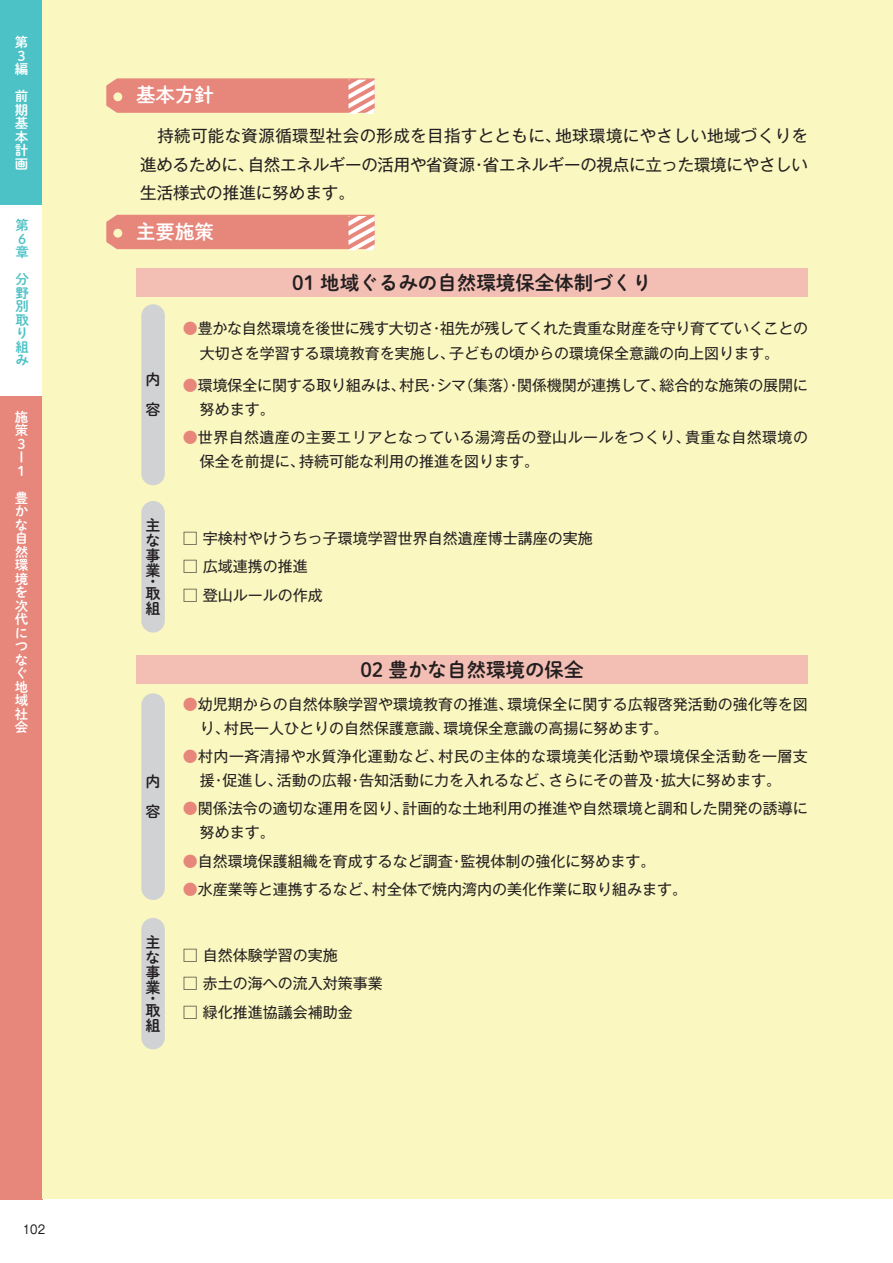
<style>
.page{position:relative;width:893px;height:1263px;background:#fff}
.page>*{position:absolute;margin:0;border:0;box-sizing:border-box;transform-origin:0 0}
.t1{font:19.5px "DNP Shuei M Go Std B";color:#231f20}
.t2{font:19.5px "DNP Shuei M Go Std B";color:#fff}
.t3{font:16.5px/28.5px "Gothic MB101 Pr 6 N";letter-spacing:-.015em;color:#231f20;text-align:justify}
.t4{font:15px/24px "Gothic MB101 Pr 6 N";color:#231f20}
.t5{font:15px/24px "Gothic MB101 Pr 6 N";letter-spacing:.025em;color:#231f20}
.t6{font:15px/24.8px "Gothic MB101 Pr 6 N";letter-spacing:-.02em;color:#231f20}
.t7{font:15px/15px "DNP Shuei M Go Std B";color:#231f20}
.t8{font:13.5px/13.5px "DNP Shuei M Go Std B";color:#fff}
.t9{font:13.5px/13.5px "DNP Shuei M Go Std B";color:#4dc2c6}
.t10{font:12px "Gothic MB101 Pr 6 N";color:#231f20;scale:.9 1}
.s1{color:#e7867b}
</style>
<div class="page">
<div style="left:0;top:0;width:43px;height:205px;background:#4dc2c6"></div>
<div style="left:0;top:396px;width:43px;height:803px;background:#e7867b"></div>
<div style="left:43px;top:0;width:850px;height:1199px;background:#faf7c0"></div>
<svg style="left:106px;top:78px;width:269px;height:36px;background:#e99184"></svg>
<div style="left:113px;top:92px;width:9px;height:9px;background:#faf7c0;border-radius:50%"></div>
<svg style="left:106px;top:215px;width:269px;height:35px;background:#e88f83"></svg>
<div style="left:113px;top:229px;width:9px;height:9px;background:#faf7c0;border-radius:50%"></div>
<div style="left:136px;top:269px;width:672px;height:28px;background:#f3beb3"></div>
<div style="left:141px;top:304px;width:24px;height:181px;background:#d1d2d4;border-radius:12px"></div>
<div style="left:141px;top:501px;width:24px;height:131px;background:#d1d2d4;border-radius:12px"></div>
<div style="left:136px;top:656px;width:672px;height:28px;background:#f3beb3"></div>
<div style="left:141px;top:693px;width:24px;height:207px;background:#d1d2d4;border-radius:12px"></div>
<div style="left:141px;top:918px;width:24px;height:131px;background:#d1d2d4;border-radius:12px"></div>
<p class="t8" style="left:15px;top:35px;width:14px">第<br>３編</p>
<p class="t8" style="left:15px;top:89px;width:15px;text-align:justify">前期基本計画</p>
<p class="t9" style="left:15px;top:218px;width:15px">第<br>６章</p>
<p class="t9" style="left:15px;top:272px;width:15px">分野別取り組み</p>
<p class="t8" style="left:15px;top:409px;width:15px">施策<br>３ー<br>１</p>
<p class="t8" style="left:15px;top:490px;width:15px">豊かな自然環境を次代につなぐ地域社会</p>
<p class="t10" style="left:23px;top:1219px;width:26px">102</p>
<h1 class="t2" style="left:136px;top:80px;width:80px">基本方針</h1>
<p class="t3" style="left:140px;top:121px;width:669px;text-indent:17px">持続可能な資源循環型社会の形成を目指すとともに、地球環境にやさしい地域づくりを進めるために、自然エネルギーの活用や省資源・省エネルギーの視点に立った環境にやさしい生活様式の推進に努めます。</p>
<h1 class="t2" style="left:136px;top:217px;width:80px">主要施策</h1>
<h1 class="t1" style="left:292px;top:269px;width:361px">01 地域ぐるみの自然環境保全体制づくり</h1>
<p class="t7" style="left:146px;top:364px;width:16px;line-height:30px">内容</p>
<p class="t7" style="left:146px;top:518px;width:16px;text-align:justify">主な事業</p>
<p class="t7" style="left:146px;top:576px;width:16px;line-height:11.2px">・取</p>
<p class="t7" style="left:146px;top:600px;width:16px">組</p>
<p class="t7" style="left:146px;top:766px;width:16px;line-height:30px">内容</p>
<p class="t7" style="left:146px;top:934px;width:16px;text-align:justify">主な事業</p>
<p class="t7" style="left:146px;top:992px;width:16px;line-height:11.2px">・取</p>
<p class="t7" style="left:146px;top:1017px;width:16px">組</p>
<p class="t6" style="left:200px;top:315px;width:610px;text-indent:-17px"><span class="s1">●</span>豊かな自然環境を後世に残す大切さ・祖先が残してくれた貴重な財産を守り育てていくことの大切さを学習する環境教育を実施し、子どもの頃からの環境保全意識の向上図ります。</p>
<p class="t4" style="left:200px;top:372px;width:610px;text-indent:-17px"><span class="s1">●</span>環境保全に関する取り組みは、村民・シマ（集落）・関係機関が連携して、総合的な施策の展開に努めます。</p>
<p class="t5" style="left:200px;top:424px;width:610px;text-indent:-17px"><span class="s1">●</span>世界自然遺産の主要エリアとなっている湯湾岳の登山ルールをつくり、貴重な自然環境の保全を前提に、持続可能な利用の推進を図ります。</p>
<p class="t4" style="left:183px;top:525px;width:411px">□ 宇検村やけうちっ子環境学習世界自然遺産博士講座の実施</p>
<p class="t4" style="left:183px;top:554px;width:126px">□ 広域連携の推進</p>
<p class="t4" style="left:183px;top:582px;width:141px">□ 登山ルールの作成</p>
<h1 class="t1" style="left:360px;top:655px;width:225px">02 豊かな自然環境の保全</h1>
<p class="t4" style="left:200px;top:691px;width:609px;text-indent:-17px"><span class="s1">●</span>幼児期からの自然体験学習や環境教育の推進、環境保全に関する広報啓発活動の強化等を図り、村民一人ひとりの自然保護意識、環境保全意識の高揚に努めます。</p>
<p class="t5" style="left:200px;top:743px;width:610px;text-indent:-17px"><span class="s1">●</span>村内一斉清掃や水質浄化運動など、村民の主体的な環境美化活動や環境保全活動を一層支援・促進し、活動の広報・告知活動に力を入れるなど、さらにその普及・拡大に努めます。</p>
<p class="t4" style="left:200px;top:796px;width:609px;text-indent:-17px"><span class="s1">●</span>関係法令の適切な運用を図り、計画的な土地利用の推進や自然環境と調和した開発の誘導に努めます。</p>
<p class="t4" style="left:183px;top:848px;width:474px"><span class="s1">●</span>自然環境保護組織を育成するなど調査・監視体制の強化に努めます。</p>
<p class="t4" style="left:183px;top:876px;width:506px"><span class="s1">●</span>水産業等と連携するなど、村全体で焼内湾内の美化作業に取り組みます。</p>
<p class="t4" style="left:183px;top:942px;width:156px">□ 自然体験学習の実施</p>
<p class="t4" style="left:183px;top:970px;width:201px">□ 赤土の海への流入対策事業</p>
<p class="t4" style="left:183px;top:999px;width:171px">□ 緑化推進協議会補助金</p>
</div>
